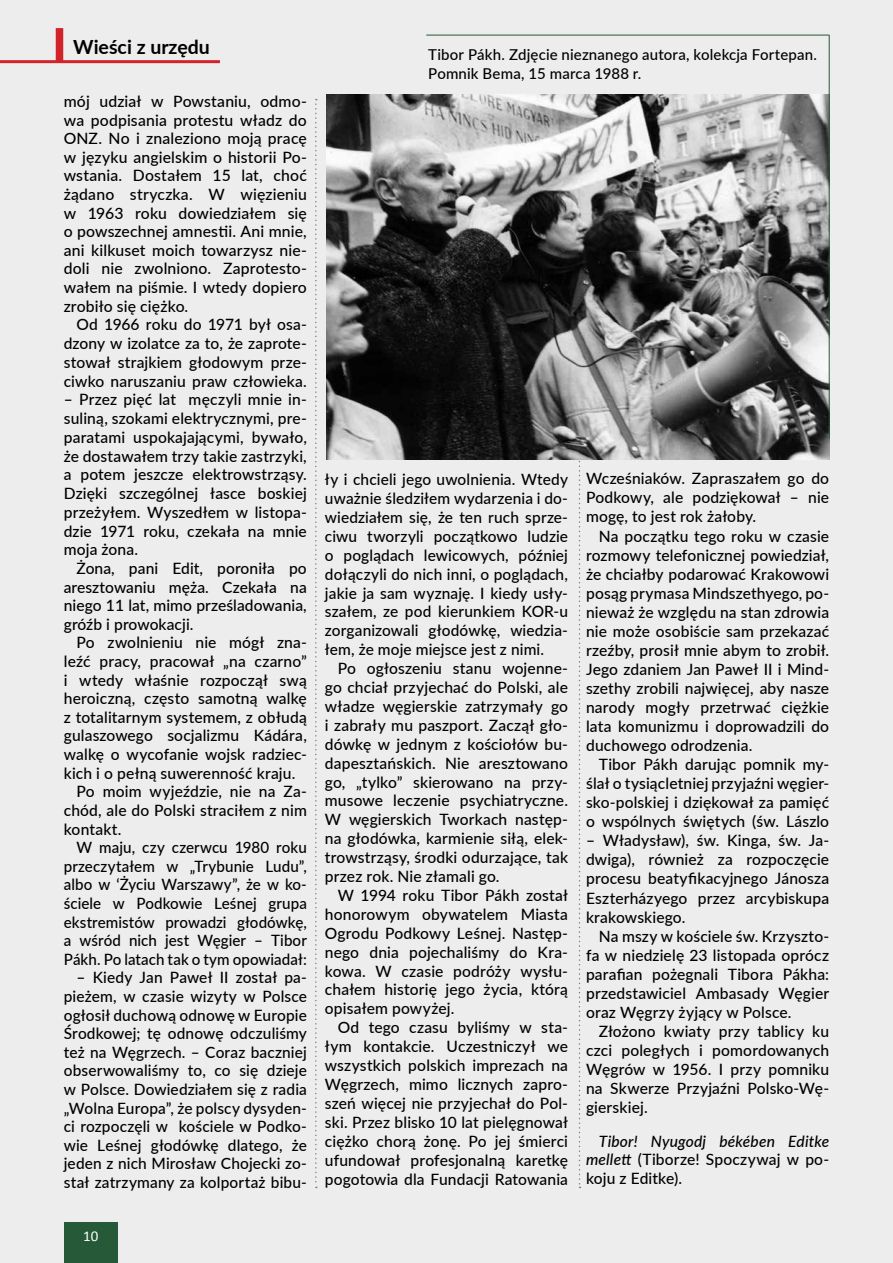
<style>
.page{position:relative;width:893px;height:1263px;background:#ededee}
.page>*{position:absolute;margin:0;border:0;box-sizing:border-box;transform-origin:0 0}
.t1{font:700 19.5px "Lato";color:#000}
.t2{font:500 15.6px/18.9px "Lato";letter-spacing:.01em;color:#000;text-align:justify}
.t3{font:500 15px/18.6px "Lato";letter-spacing:.01em;color:#000}
.t4{font:15px "Calibri";color:#fff}
.s1{font-style:italic}
</style>
<div class="page">
<div style="left:64px;top:1222px;width:54px;height:41px;background:#255937"></div>
<svg style="left:579px;top:459px;width:1px;height:729px"></svg>
<svg style="left:315px;top:99px;width:2px;height:1089px"></svg>
<hr style="left:0;top:60px;width:220px;height:3px;background:#d2232a">
<div style="left:56px;top:28px;width:7px;height:34px;background:#d2232a"></div>
<img style="left:326px;top:95px;width:503px;height:364px">
<hr style="left:829px;top:35px;width:1px;height:404px;background:#255937">
<hr style="left:426px;top:35px;width:403px;height:1px;background:#255937">
<p class="t1" style="left:73px;top:32px;width:138px">Wieści z urzędu</p>
<p class="t2" style="left:64px;top:91px;width:245px">mój udział w Powstaniu, odmo&shy;wa podpisania protestu władz do ONZ. No i znaleziono moją pracę w języku angielskim o historii Po&shy;wstania. Dostałem 15 lat, choć żądano stryczka. W więzieniu w 1963 roku dowiedziałem się o powszechnej amnestii. Ani mnie, ani kilkuset moich towarzysz nie&shy;doli nie zwolniono. Zaprotesto&shy;wałem na piśmie. I wtedy dopiero zrobiło się ciężko.</p>
<p class="t2" style="left:64px;top:315px;width:245px;text-indent:13px">Od 1966 roku do 1971 był osa&shy;dzony w izolatce za to, że zaprote&shy;stował strajkiem głodowym prze&shy;ciwko naruszaniu praw człowieka.</p>
<p class="t2" style="left:64px;top:390px;width:245px">– Przez pięć lat męczyli mnie in&shy;suliną, szokami elektrycznymi, pre&shy;paratami uspokajającymi, bywało, że dostawałem trzy takie zastrzyki, a potem jeszcze elektrowstrząsy.<br>Dzięki szczególnej łasce boskiej przeżyłem. Wyszedłem w listopa&shy;dzie 1971 roku, czekała na mnie moja żona.</p>
<p class="t2" style="left:64px;top:558px;width:245px;text-indent:13px">Żona, pani Edit, poroniła po aresztowaniu męża. Czekała na niego 11 lat, mimo prześladowania, gróźb i prowokacji.</p>
<p class="t2" style="left:77px;top:633px;width:232px">Po zwolnieniu nie mógł zna-</p>
<p class="t2" style="left:64px;top:651px;width:245px">leźć pracy, pracował „na czarno”</p>
<p class="t2" style="left:64px;top:670px;width:245px">i wtedy właśnie rozpoczął swą</p>
<p class="t2" style="left:64px;top:688px;width:245px">heroiczną, często samotną walkę</p>
<p class="t2" style="left:64px;top:707px;width:245px">z totalitarnym systemem, z obłudą</p>
<p class="t2" style="left:64px;top:726px;width:245px">gulaszowego socjalizmu Kádára,</p>
<p class="t2" style="left:64px;top:744px;width:245px">walkę o wycofanie wojsk radziec-</p>
<p class="t2" style="left:64px;top:763px;width:233px">kich i o pełną suwerenność kraju.</p>
<p class="t2" style="left:77px;top:781px;width:232px">Po moim wyjeździe, nie na Za-</p>
<p class="t2" style="left:64px;top:800px;width:245px">chód, ale do Polski straciłem z nim</p>
<p class="t2" style="left:64px;top:819px;width:59px">kontakt.</p>
<p class="t2" style="left:77px;top:837px;width:232px">W maju, czy czerwcu 1980 roku</p>
<p class="t2" style="left:64px;top:856px;width:245px">przeczytałem w „Trybunie Ludu”,</p>
<p class="t2" style="left:64px;top:874px;width:245px">albo w ‘Życiu Warszawy”, że w ko-</p>
<p class="t2" style="left:64px;top:893px;width:245px">ściele w Podkowie Leśnej grupa</p>
<p class="t2" style="left:64px;top:912px;width:245px">ekstremistów prowadzi głodówkę,</p>
<p class="t2" style="left:64px;top:930px;width:245px">a wśród nich jest Węgier – Tibor</p>
<p class="t2" style="left:64px;top:949px;width:245px">Pákh. Po latach tak o tym opowiadał:</p>
<p class="t2" style="left:64px;top:968px;width:245px;text-indent:13px">– Kiedy Jan Paweł II został pa&shy;pieżem, w czasie wizyty w Polsce ogłosił duchową odnowę w Europie Środkowej; tę odnowę odczuliśmy też na Węgrzech. – Coraz baczniej obserwowaliśmy to, co się dzieje w Polsce. Dowiedziałem się z radia „Wolna Europa”, że polscy dysyden&shy;ci rozpoczęli w kościele w Podko&shy;wie Leśnej głodówkę dlatego, że jeden z nich Mirosław Chojecki zo&shy;stał zatrzymany za kolportaż bibu-</p>
<p class="t4" style="left:83px;top:1227px;width:17px">10</p>
<p class="t3" style="left:428px;top:45px;width:390px">Tibor Pákh. Zdjęcie nieznanego autora, kolekcja Fortepan.<br>Pomnik Bema, 15 marca 1988 r.</p>
<p class="t2" style="left:325px;top:469px;width:245px">ły i chcieli jego uwolnienia. Wtedy uważnie śledziłem wydarzenia i do&shy;wiedziałem się, że ten ruch sprze&shy;ciwu tworzyli początkowo ludzie o poglądach lewicowych, później dołączyli do nich inni, o poglądach, jakie ja sam wyznaję. I kiedy usły&shy;szałem, ze pod kierunkiem KOR-u zorganizowali głodówkę, wiedzia&shy;łem, że moje miejsce jest z nimi.</p>
<p class="t2" style="left:325px;top:658px;width:245px;text-indent:13px">Po ogłoszeniu stanu wojenne&shy;go chciał przyjechać do Polski, ale władze węgierskie zatrzymały go i zabrały mu paszport. Zaczął gło&shy;dówkę w jednym z kościołów bu&shy;dapesztańskich. Nie aresztowano go, „tylko” skierowano na przy&shy;musowe leczenie psychiatryczne.<br>W węgierskich Tworkach następ&shy;na głodówka, karmienie siłą, elek&shy;trowstrząsy, środki odurzające, tak przez rok. Nie złamali go.</p>
<p class="t2" style="left:325px;top:885px;width:245px;text-indent:13px">W 1994 roku Tibor Pákh został honorowym obywatelem Miasta Ogrodu Podkowy Leśnej. Następ&shy;nego dnia pojechaliśmy do Kra&shy;kowa. W czasie podróży wysłu&shy;chałem historię jego życia, którą opisałem powyżej.</p>
<p class="t2" style="left:325px;top:1017px;width:245px;text-indent:13px">Od tego czasu byliśmy w sta&shy;łym kontakcie. Uczestniczył we wszystkich polskich imprezach na Węgrzech, mimo licznych zapro&shy;szeń więcej nie przyjechał do Pol&shy;ski. Przez blisko 10 lat pielęgnował ciężko chorą żonę. Po jej śmierci ufundował profesjonalną karetkę pogotowia dla Fundacji Ratowania</p>
<p class="t2" style="left:586px;top:468px;width:245px">Wcześniaków. Zapraszałem go do Podkowy, ale podziękował – nie mogę, to jest rok żałoby.</p>
<p class="t2" style="left:586px;top:526px;width:245px;text-indent:13px">Na początku tego roku w czasie rozmowy telefonicznej powiedział, że chciałby podarować Krakowowi posąg prymasa Mindszethyego, po&shy;nieważ że względu na stan zdrowia nie może osobiście sam przekazać rzeźby, prosił mnie abym to zrobił.<br>Jego zdaniem Jan Paweł II i Mind&shy;szethy zrobili najwięcej, aby nasze narody mogły przetrwać ciężkie lata komunizmu i doprowadzili do duchowego odrodzenia.</p>
<p class="t2" style="left:586px;top:754px;width:245px;text-indent:13px">Tibor Pákh darując pomnik my&shy;ślał o tysiącletniej przyjaźni węgier&shy;sko-polskiej i dziękował za pamięć o wspólnych świętych (św. Lászlo</p>
<p class="t2" style="left:586px;top:830px;width:245px">– Władysław), św. Kinga, św. Ja&shy;dwiga), również za rozpoczęcie procesu beatyfikacyjnego Jánosza Eszterházyego przez arcybiskupa krakowskiego.</p>
<p class="t2" style="left:586px;top:926px;width:245px;text-indent:13px">Na mszy w kościele św. Krzyszto&shy;fa w niedzielę 23 listopada oprócz parafian pożegnali Tibora Pákha: przedstawiciel Ambasady Węgier oraz Węgrzy żyjący w Polsce.</p>
<p class="t2" style="left:586px;top:1021px;width:245px;text-indent:13px">Złożono kwiaty przy tablicy ku czci poległych i pomordowanych Węgrów w 1956. I przy pomniku na Skwerze Przyjaźni Polsko-Wę&shy;gierskiej.</p>
<p class="t2" style="left:586px;top:1131px;width:245px;text-indent:13px"><span class="s1">Tibor! Nyugodj békében Editke mellett</span> (Tiborze! Spoczywaj w po&shy;koju z Editke).</p>
</div>
